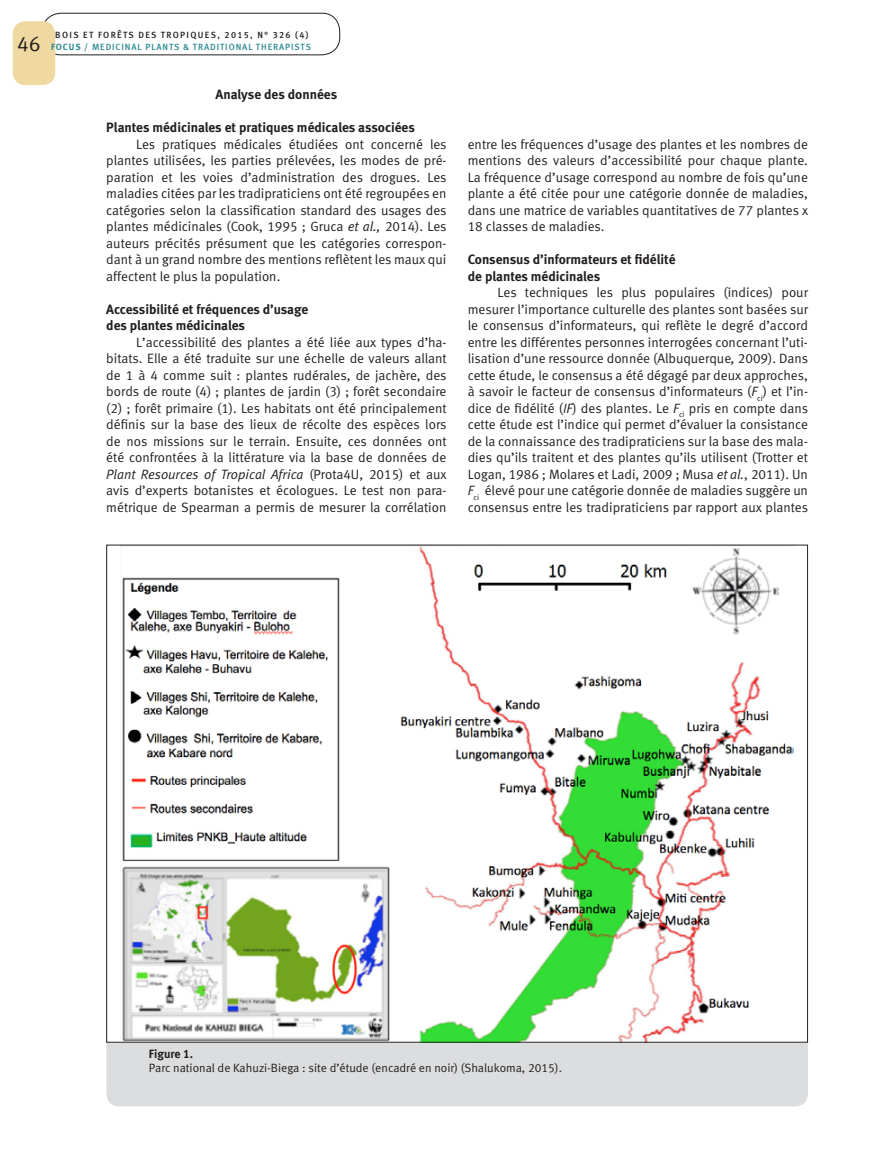
<style>
.page{position:relative;width:893px;height:1149px;background:#fff}
.page>*{position:absolute;margin:0;border:0;box-sizing:border-box;transform-origin:0 0}
.t1{font:21px "Meta Normal LF";color:#231f20}
.t2{font:13.5px/16.5px "Meta Normal LF";color:#231f20;text-align:justify}
.t3{font:13.5px/16.5px "Meta Bold LF";color:#231f20}
.t4{font:12px "Meta Normal LF";color:#231f20}
.t5{font:12px "Meta Bold LF";color:#231f20}
.t6{font:9px/12px "Meta Medium LF";letter-spacing:.1em;color:#231f20;text-align:center}
.s1{font-family:"Meta Bold LF";color:#2c8993}
.s2{color:#2c8993}
.s3{font-style:italic}
</style>
<div class="page">
<div style="left:43px;top:13px;width:297px;height:42px;border:1px solid #231f20;border-radius:18px"></div>
<div style="left:13px;top:21px;width:42px;height:64px;background:#f0d9a0;border-radius:13px"></div>
<div style="left:106px;top:544px;width:702px;height:562px;background:#dcdddf;border-radius:13px"></div>
<div style="left:107px;top:545px;width:700px;height:496px;background:#fff"></div>
<img style="left:120px;top:546px;width:674px;height:494px">
<h1 class="t1" style="left:17px;top:32px;width:25px">46</h1>
<p class="t6" style="left:51px;top:28px;width:261px">BOIS ET FORÊTS DES TROPIQUES, 2015, N° 326 (4)<br><span class="s1">FOCUS /</span> <span class="s2">MEDICINAL PLANTS &amp; TRADITIONAL THERAPISTS</span></p>
<p class="t3" style="left:216px;top:86px;width:123px">Analyse des données</p>
<p class="t3" style="left:106px;top:119px;width:310px">Plantes médicinales et pratiques médicales associées</p>
<p class="t2" style="left:106px;top:135px;width:342px;text-indent:30px">Les pratiques médicales étudiées ont concerné les plantes utilisées, les parties prélevées, les modes de pré&shy;paration et les voies d’administration des drogues. Les maladies citées par les tradipraticiens ont été regroupées en catégories selon la classification standard des usages des plantes médicinales (Cook, 1995 ; Gruca <span class="s3">et al.,</span> 2014). Les auteurs précités présument que les catégories correspon&shy;dant à un grand nombre des mentions reflètent les maux qui affectent le plus la population.</p>
<p class="t3" style="left:106px;top:300px;width:203px">Accessibilité et fréquences d’usage des plantes médicinales</p>
<p class="t2" style="left:106px;top:333px;width:342px;text-indent:30px">L’accessibilité des plantes a été liée aux types d’ha&shy;bitats. Elle a été traduite sur une échelle de valeurs allant de 1 à 4 comme suit : plantes rudérales, de jachère, des bords de route (4) ; plantes de jardin (3) ; forêt secondaire (2) ; forêt primaire (1). Les habitats ont été principalement définis sur la base des lieux de récolte des espèces lors de nos missions sur le terrain. Ensuite, ces données ont été confrontées à la littérature via la base de données de <span class="s3">Plant Resources of Tropical Africa</span> (Prota4U, 2015) et aux avis d’experts botanistes et écologues. Le test non para&shy;métrique de Spearman a permis de mesurer la corrélation</p>
<p class="t2" style="left:468px;top:135px;width:342px">entre les fréquences d’usage des plantes et les nombres de mentions des valeurs d’accessibilité pour chaque plante.<br>La fréquence d’usage correspond au nombre de fois qu’une plante a été citée pour une catégorie donnée de maladies, dans une matrice de variables quantitatives de 77 plantes x 18 classes de maladies.</p>
<p class="t3" style="left:468px;top:251px;width:209px">Consensus d’informateurs et fidélité de plantes médicinales</p>
<p class="t2" style="left:468px;top:284px;width:342px;text-indent:30px">Les techniques les plus populaires (indices) pour mesurer l’importance culturelle des plantes sont basées sur le consensus d’informateurs, qui reflète le degré d’accord entre les différentes personnes interrogées concernant l’uti&shy;lisation d’une ressource donnée (Albuquerque<span class="s3">,</span> 2009). Dans cette étude, le consensus a été dégagé par deux approches, à savoir le facteur de consensus d’informateurs (<span class="s3">F</span><sub>ci</sub>) et l’in&shy;dice de fidélité (<span class="s3">IF</span>) des plantes. Le <span class="s3">F</span><sub>ci</sub> pris en compte dans cette étude est l’indice qui permet d’évaluer la consistance de la connaissance des tradipraticiens sur la base des mala&shy;dies qu’ils traitent et des plantes qu’ils utilisent (Trotter et Logan, 1986 ; Molares et Ladi, 2009 ; Musa <span class="s3">et al.</span>, 2011). Un <span class="s3">F</span><sub>ci</sub> élevé pour une catégorie donnée de maladies suggère un consensus entre les tradipraticiens par rapport aux plantes</p>
<p class="t5" style="left:149px;top:1046px;width:46px">Figure 1.</p>
<p class="t4" style="left:149px;top:1060px;width:415px">Parc national de Kahuzi-Biega : site d’étude (encadré en noir) (Shalukoma, 2015).</p>
</div>
